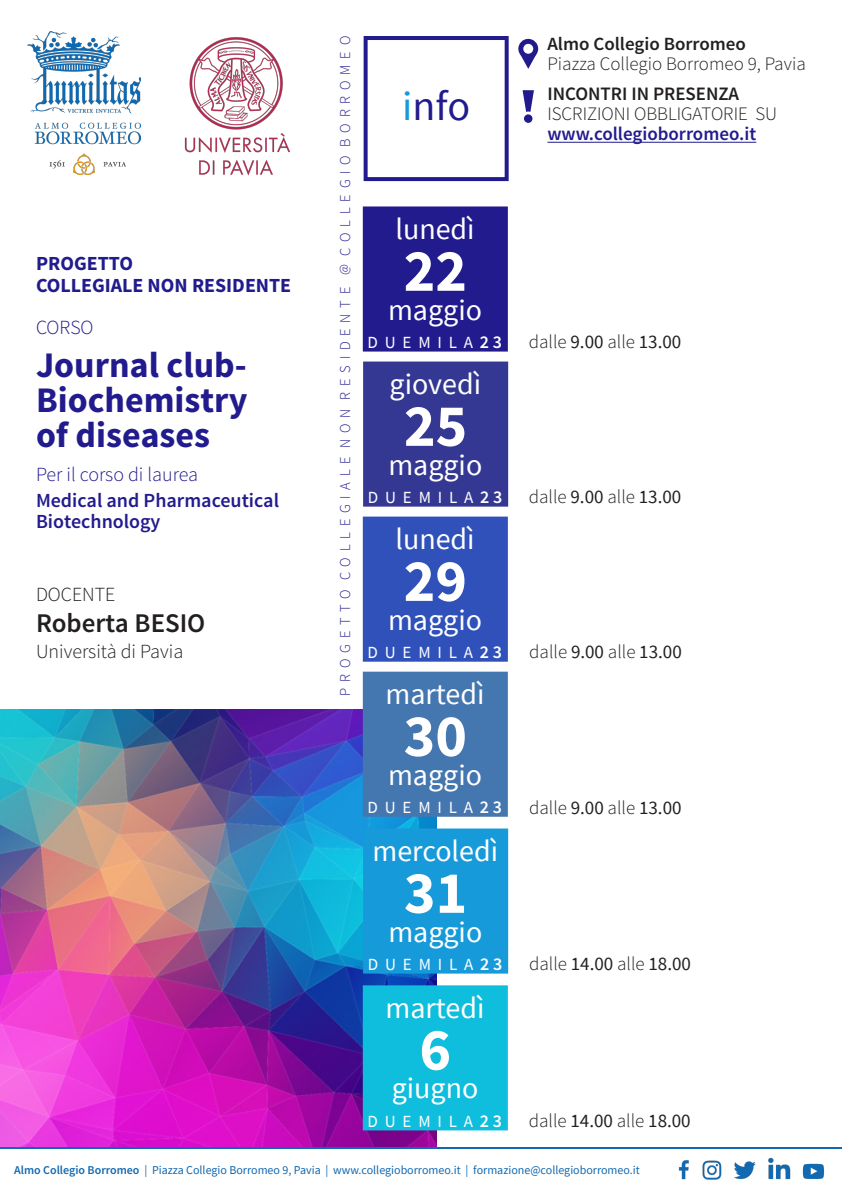
<style>
.page{position:relative;width:842px;height:1191px;background:#fff}
.page>*{position:absolute;margin:0;border:0;box-sizing:border-box;transform-origin:0 0}
.t1{font:700 60px "Source Sans Pro";color:#fff}
.t2{font:42px "Source Sans Pro";color:#221b8e}
.t3{font:700 36px/35px "Source Sans Pro";color:#221b8e}
.t4{font:30px "Source Sans Pro";color:#fff}
.t5{font:600 27px "Source Sans Pro";color:#231f20}
.t6{font:600 20px "Source Sans Pro";color:#221b8e}
.t7{font:700 20px "Source Sans Pro";color:#221b8e}
.t8{font:300 20px "Source Sans Pro";color:#231f20}
.t9{font:300 20px "Source Sans Pro";color:#221b8e}
.t10{font:300 19px "Source Sans Pro";color:#231f20}
.t11{font:19px "Source Sans Pro";color:#231f20}
.t12{font:600 19px "Source Sans Pro";color:#221b8e}
.t13{font:600 19px "Source Sans Pro";color:#231f20}
.t14{font:600 18.6px "Source Sans Pro";color:#231f20}
.t15{font:17px "Source Sans Pro";color:#fff}
.t16{font:300 15px "Source Sans Pro";color:#221b8e}
.t17{font:12px "Source Sans Pro";color:#1269b0}
.s1{color:#179ad9}
.s2{font-weight:600;font-size:18px}
.s3{font-weight:400}
.s4{font-weight:300}
.s5{font-weight:600}
</style>
<div class="page">
<img style="left:0;top:710px;width:437px;height:436px">
<hr style="left:0;top:1146px;width:842px;height:2px;background:#1169b1">
<img style="left:678px;top:1160px;width:11px;height:20px">
<img style="left:702px;top:1160px;width:20px;height:20px">
<img style="left:734px;top:1161px;width:22px;height:19px">
<img style="left:768px;top:1157px;width:23px;height:23px">
<img style="left:802px;top:1163px;width:22px;height:16px">
<div style="left:364px;top:36px;width:145px;height:145px;border:4px solid #221b8e"></div>
<svg style="left:518px;top:39px;width:20px;height:30px"></svg>
<div style="left:524px;top:114px;width:8px;height:9px;background:#221b8e;border-radius:50%"></div>
<hr style="left:547px;top:142px;width:209px;height:1px;background:#221b8e">
<img style="left:184px;top:37px;width:106px;height:139px">
<img style="left:28px;top:32px;width:112px;height:143px">
<svg style="left:523px;top:90px;width:11px;height:22px"></svg>
<div style="left:363px;top:361px;width:145px;height:145px;background:#343893;border:4px solid #343893"></div>
<div style="left:363px;top:516px;width:145px;height:145px;background:#2f51b9;border:4px solid #2f51b9"></div>
<div style="left:363px;top:206px;width:145px;height:145px;background:#221b8e;border:4px solid #221b8e"></div>
<div style="left:363px;top:828px;width:145px;height:145px;background:#179ad9"></div>
<div style="left:363px;top:985px;width:145px;height:145px;background:#0fbddc;border:4px solid #0fbddc"></div>
<div style="left:363px;top:671px;width:145px;height:145px;background:#4476af;border:4px solid #4476af"></div>
<p class="t7" style="left:36px;top:250px;width:98px">PROGETTO</p>
<p class="t7" style="left:36px;top:272px;width:257px">COLLEGIALE NON RESIDENTE</p>
<p class="t9" style="left:36px;top:315px;width:59px">CORSO</p>
<p class="t3" style="left:36px;top:348px;width:213px">Journal club-<br>Biochemistry</p>
<p class="t3" style="left:36px;top:418px;width:176px">of diseases</p>
<p class="t9" style="left:36px;top:462px;width:164px">Per il corso di laurea</p>
<p class="t6" style="left:36px;top:487px;width:245px">Medical and Pharmaceutical</p>
<p class="t6" style="left:36px;top:508px;width:126px">Biotechnology</p>
<p class="t8" style="left:36px;top:582px;width:81px">DOCENTE</p>
<p class="t5" style="left:36px;top:606px;width:171px">Roberta BESIO</p>
<p class="t8" style="left:36px;top:639px;width:149px">Università di Pavia</p>
<p class="t16" style="left:336px;top:695px;width:661px;rotate:-90deg">P R O G E T T O C O L L E G I A L E N O N R E S I D E N T E @ C O L L E G I O B O R R O M E O</p>
<p class="t2" style="left:402px;top:79px;width:69px"><span class="s1">i</span>nfo</p>
<p class="t4" style="left:395px;top:210px;width:81px">lunedì</p>
<p class="t1" style="left:404px;top:232px;width:65px">22</p>
<p class="t4" style="left:388px;top:290px;width:95px">maggio</p>
<p class="t15" style="left:368px;top:331px;width:136px">D U E M I L A <span class="s2">2 3</span></p>
<p class="t4" style="left:390px;top:365px;width:93px">giovedì</p>
<p class="t1" style="left:404px;top:387px;width:65px">25</p>
<p class="t4" style="left:388px;top:445px;width:95px">maggio</p>
<p class="t15" style="left:368px;top:486px;width:136px">D U E M I L A <span class="s2">2 3</span></p>
<p class="t4" style="left:395px;top:520px;width:81px">lunedì</p>
<p class="t1" style="left:404px;top:542px;width:65px">29</p>
<p class="t4" style="left:388px;top:600px;width:95px">maggio</p>
<p class="t15" style="left:368px;top:641px;width:136px">D U E M I L A <span class="s2">2 3</span></p>
<p class="t4" style="left:385px;top:675px;width:101px">martedì</p>
<p class="t1" style="left:404px;top:697px;width:65px">30</p>
<p class="t4" style="left:388px;top:755px;width:95px">maggio</p>
<p class="t15" style="left:368px;top:796px;width:136px">D U E M I L A <span class="s2">2 3</span></p>
<p class="t4" style="left:372px;top:832px;width:127px">mercoledì</p>
<p class="t1" style="left:404px;top:854px;width:65px">31</p>
<p class="t4" style="left:388px;top:912px;width:95px">maggio</p>
<p class="t15" style="left:368px;top:953px;width:136px">D U E M I L A <span class="s2">2 3</span></p>
<p class="t4" style="left:385px;top:988px;width:101px">martedì</p>
<p class="t1" style="left:419px;top:1011px;width:33px">6</p>
<p class="t4" style="left:392px;top:1069px;width:88px">giugno</p>
<p class="t15" style="left:368px;top:1110px;width:136px">D U E M I L A <span class="s2">2 3</span></p>
<p class="t14" style="left:547px;top:32px;width:200px">Almo Collegio Borromeo</p>
<p class="t10" style="left:547px;top:53px;width:260px">Piazza Collegio Borromeo 9, Pavia</p>
<p class="t13" style="left:547px;top:82px;width:193px">INCONTRI IN PRESENZA</p>
<p class="t10" style="left:547px;top:102px;width:231px">ISCRIZIONI OBBLIGATORIE SU</p>
<p class="t12" style="left:547px;top:122px;width:210px">www.collegioborromeo.it</p>
<p class="t10" style="left:529px;top:330px;width:154px">dalle <span class="s3">9.00</span> alle <span class="s3">13.00</span></p>
<p class="t10" style="left:529px;top:485px;width:154px">dalle <span class="s3">9.00</span> alle <span class="s3">13.00</span></p>
<p class="t10" style="left:529px;top:640px;width:154px">dalle <span class="s3">9.00</span> alle <span class="s3">13.00</span></p>
<p class="t10" style="left:529px;top:795px;width:154px">dalle <span class="s3">9.00</span> alle <span class="s3">13.00</span></p>
<p class="t11" style="left:529px;top:952px;width:164px"><span class="s4">dalle</span> 14.00 <span class="s4">alle</span> 18.00</p>
<p class="t11" style="left:529px;top:1108px;width:164px"><span class="s4">dalle</span> 14.00 <span class="s4">alle</span> 18.00</p>
<p class="t17" style="left:14px;top:1162px;width:627px"><span class="s5">Almo Collegio Borromeo</span> | Piazza Collegio Borromeo 9, Pavia | www.collegioborromeo.it | formazione@collegioborromeo.it</p>
</div>
